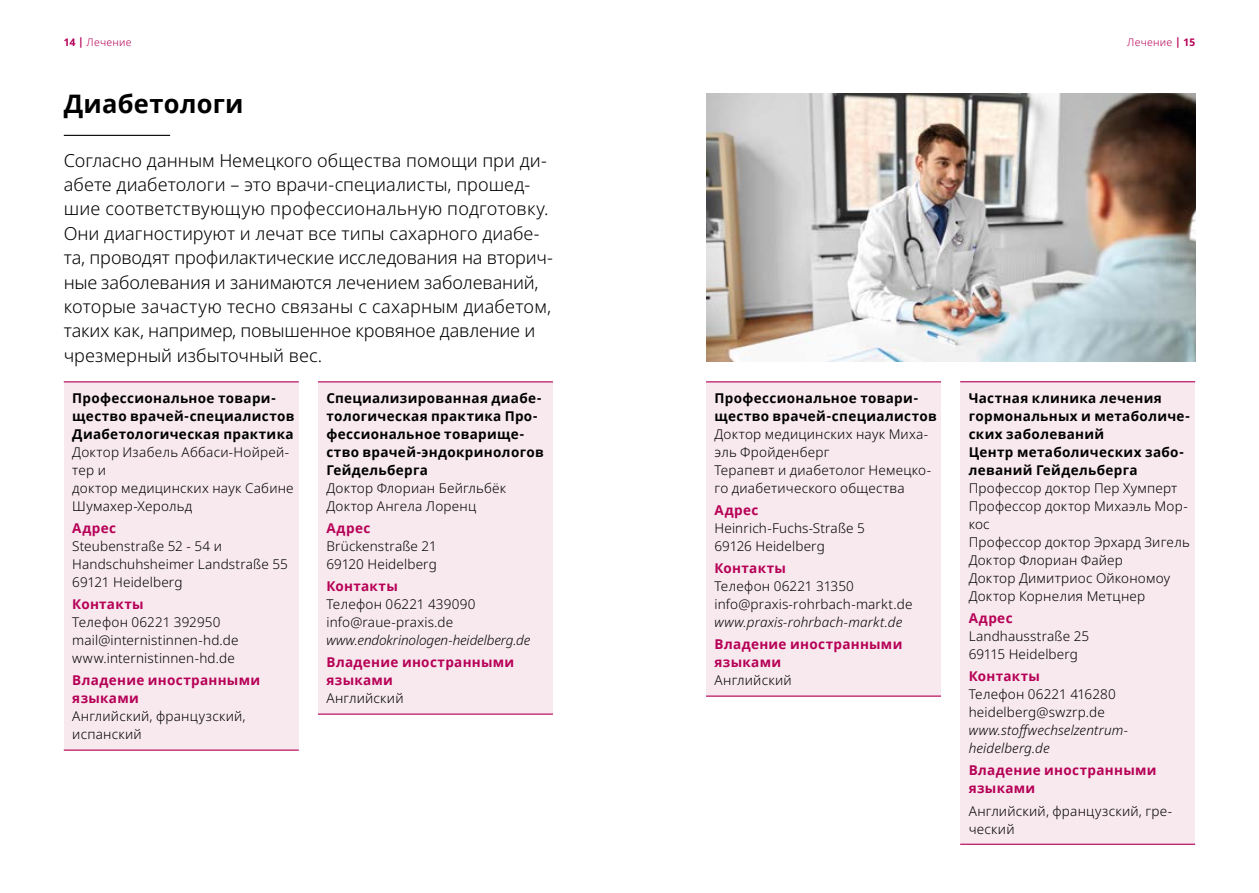
<style>
.page{position:relative;width:1259px;height:893px;background:#fff}
.page>*{position:absolute;margin:0;border:0;box-sizing:border-box;transform-origin:0 0}
.Headline_24pt_Bold_s{font:700 25.5px "Noto Sans";letter-spacing:.01em;color:#000}
.Kapitelstarter_Einle{font:300 18px/24.3px "Noto Sans";color:#000}
.Fließtext_9pt_Frutig{font:300 13.5px/18px "Noto Sans";letter-spacing:.015em;color:#000}
.Fließtext_9pt_Frutig-2{font:700 13.5px/18px "Noto Sans";letter-spacing:.025em;color:#000}
.Fließtext_9pt_Frutig-3{font:700 13.5px/18px "Noto Sans";letter-spacing:.025em;color:#b60056}
.Fließtext_9pt_Frutig-4{font:italic 300 13.5px "Noto Sans";letter-spacing:.005em;color:#000}
.t1{font:300 10.5px "Noto Sans";letter-spacing:.025em;color:#b60056}
.s1{font-weight:700}
</style>
<div class="page">
<hr style="left:64px;top:135px;width:106px;height:1px;background:#000">
<div style="left:64px;top:381px;width:235px;height:370px;background:#f8e9ee"></div>
<hr style="left:64px;top:381px;width:235px;height:1px;background:#b60056">
<hr style="left:64px;top:749px;width:235px;height:2px;background:#b60056">
<div style="left:318px;top:381px;width:235px;height:334px;background:#f8e9ee"></div>
<hr style="left:318px;top:381px;width:235px;height:1px;background:#b60056">
<hr style="left:318px;top:713px;width:235px;height:2px;background:#b60056">
<div style="left:706px;top:381px;width:235px;height:316px;background:#f8e9ee"></div>
<hr style="left:706px;top:381px;width:235px;height:1px;background:#b60056">
<hr style="left:706px;top:695px;width:235px;height:2px;background:#b60056">
<div style="left:960px;top:381px;width:235px;height:464px;background:#f8e9ee"></div>
<hr style="left:960px;top:381px;width:235px;height:1px;background:#b60056">
<hr style="left:960px;top:844px;width:235px;height:1px;background:#b60056">
<img style="left:706px;top:94px;width:489px;height:268px">
<p class="t1" style="left:64px;top:35px;width:69px"><span class="s1">14 |</span> Лечение</p>
<h2 class="Headline_24pt_Bold_s" style="left:64px;top:86px;width:181px">Диабетологи</h2>
<p class="Kapitelstarter_Einle" style="left:64px;top:148px;width:490px">Согласно данным Немецкого общества помощи при ди&shy;абете диабетологи – это врачи-специалисты, прошед&shy;шие соответствующую профессиональную подготовку.<br>Они диагностируют и лечат все типы сахарного диабе&shy;та, проводят профилактические исследования на вторич&shy;ные заболевания и занимаются лечением заболеваний, которые зачастую тесно связаны с сахарным диабетом, таких как, например, повышенное кровяное давление и чрезмерный избыточный вес.</p>
<p class="Fließtext_9pt_Frutig-2" style="left:72px;top:389px;width:224px">Профессиональное товари&shy;щество врачей-специалистов<br>Диабетологическая практика</p>
<p class="Fließtext_9pt_Frutig" style="left:72px;top:443px;width:218px">Доктор Изабель Аббаси-Нойрей&shy;тер и</p>
<p class="Fließtext_9pt_Frutig" style="left:72px;top:479px;width:223px">доктор медицинских наук Сабине<br>Шумахер-Херольд</p>
<p class="Fließtext_9pt_Frutig-3" style="left:72px;top:519px;width:45px">Адрес</p>
<p class="Fließtext_9pt_Frutig" style="left:72px;top:537px;width:151px">Steubenstraße 52 - 54 и</p>
<p class="Fließtext_9pt_Frutig" style="left:72px;top:555px;width:217px">Handschuhsheimer Landstraße 55</p>
<p class="Fließtext_9pt_Frutig" style="left:72px;top:573px;width:112px">69121 Heidelberg</p>
<p class="Fließtext_9pt_Frutig-3" style="left:72px;top:596px;width:73px">Контакты</p>
<p class="Fließtext_9pt_Frutig" style="left:72px;top:614px;width:150px">Телефон 06221 392950</p>
<p class="Fließtext_9pt_Frutig" style="left:72px;top:632px;width:168px">mail@internistinnen-hd.de</p>
<p class="Fließtext_9pt_Frutig" style="left:72px;top:650px;width:164px">www.internistinnen-hd.de</p>
<p class="Fließtext_9pt_Frutig-3" style="left:72px;top:672px;width:189px">Владение иностранными языками</p>
<p class="Fließtext_9pt_Frutig" style="left:72px;top:708px;width:175px">Английский, французский, испанский</p>
<p class="Fließtext_9pt_Frutig-2" style="left:326px;top:389px;width:219px">Специализированная диабе&shy;тологическая практика Про&shy;фессиональное товарище&shy;ство врачей-эндокринологов<br>Гейдельберга</p>
<p class="Fließtext_9pt_Frutig" style="left:326px;top:479px;width:181px">Доктор Флориан Бейгльбёк</p>
<p class="Fließtext_9pt_Frutig" style="left:326px;top:497px;width:151px">Доктор Ангела Лоренц</p>
<p class="Fließtext_9pt_Frutig-3" style="left:326px;top:519px;width:45px">Адрес</p>
<p class="Fließtext_9pt_Frutig" style="left:326px;top:537px;width:112px">Brückenstraße 21</p>
<p class="Fließtext_9pt_Frutig" style="left:326px;top:555px;width:112px">69120 Heidelberg</p>
<p class="Fließtext_9pt_Frutig-3" style="left:326px;top:578px;width:73px">Контакты</p>
<p class="Fließtext_9pt_Frutig" style="left:326px;top:596px;width:151px">Телефон 06221 439090</p>
<p class="Fließtext_9pt_Frutig" style="left:326px;top:614px;width:128px">info@raue-praxis.de</p>
<p class="Fließtext_9pt_Frutig-4" style="left:326px;top:631px;width:206px">www.endokrinologen-heidelberg.de</p>
<p class="Fließtext_9pt_Frutig-3" style="left:326px;top:654px;width:189px">Владение иностранными языками</p>
<p class="Fließtext_9pt_Frutig" style="left:326px;top:690px;width:79px">Английский</p>
<p class="t1" style="left:1127px;top:35px;width:69px">Лечение <span class="s1">| 15</span></p>
<p class="Fließtext_9pt_Frutig-2" style="left:714px;top:389px;width:224px">Профессиональное товари&shy;щество врачей-специалистов</p>
<p class="Fließtext_9pt_Frutig" style="left:714px;top:425px;width:215px">Доктор медицинских наук Миха&shy;эль Фройденберг</p>
<p class="Fließtext_9pt_Frutig" style="left:714px;top:461px;width:218px">Терапевт и диабетолог Немецко&shy;го диабетического общества</p>
<p class="Fließtext_9pt_Frutig-3" style="left:714px;top:501px;width:45px">Адрес</p>
<p class="Fließtext_9pt_Frutig" style="left:714px;top:519px;width:152px">Heinrich-Fuchs-Straße 5</p>
<p class="Fließtext_9pt_Frutig" style="left:714px;top:537px;width:112px">69126 Heidelberg</p>
<p class="Fließtext_9pt_Frutig-3" style="left:714px;top:560px;width:73px">Контакты</p>
<p class="Fließtext_9pt_Frutig" style="left:714px;top:578px;width:141px">Телефон 06221 31350</p>
<p class="Fließtext_9pt_Frutig" style="left:714px;top:596px;width:199px">info@praxis-rohrbach-markt.de</p>
<p class="Fließtext_9pt_Frutig-4" style="left:714px;top:613px;width:189px">www.praxis-rohrbach-markt.de</p>
<p class="Fließtext_9pt_Frutig-3" style="left:714px;top:636px;width:189px">Владение иностранными языками</p>
<p class="Fließtext_9pt_Frutig" style="left:714px;top:672px;width:79px">Английский</p>
<p class="Fließtext_9pt_Frutig-2" style="left:968px;top:389px;width:223px">Частная клиника лечения гормональных и метаболиче&shy;ских заболеваний</p>
<p class="Fließtext_9pt_Frutig-2" style="left:968px;top:443px;width:217px">Центр метаболических забо&shy;леваний Гейдельберга</p>
<p class="Fließtext_9pt_Frutig" style="left:968px;top:479px;width:210px">Профессор доктор Пер Хумперт</p>
<p class="Fließtext_9pt_Frutig" style="left:968px;top:497px;width:220px">Профессор доктор Михаэль Мор&shy;кос</p>
<p class="Fließtext_9pt_Frutig" style="left:968px;top:533px;width:223px">Профессор доктор Эрхард Зигель</p>
<p class="Fließtext_9pt_Frutig" style="left:968px;top:551px;width:156px">Доктор Флориан Файер</p>
<p class="Fließtext_9pt_Frutig" style="left:968px;top:569px;width:203px">Доктор Димитриос Ойкономоу</p>
<p class="Fließtext_9pt_Frutig" style="left:968px;top:587px;width:178px">Доктор Корнелия Метцнер</p>
<p class="Fließtext_9pt_Frutig-3" style="left:968px;top:609px;width:45px">Адрес</p>
<p class="Fließtext_9pt_Frutig" style="left:968px;top:627px;width:122px">Landhausstraße 25</p>
<p class="Fließtext_9pt_Frutig" style="left:968px;top:645px;width:111px">69115 Heidelberg</p>
<p class="Fließtext_9pt_Frutig-3" style="left:968px;top:667px;width:73px">Контакты</p>
<p class="Fließtext_9pt_Frutig" style="left:968px;top:685px;width:149px">Телефон 06221 416280</p>
<p class="Fließtext_9pt_Frutig" style="left:968px;top:703px;width:138px">heidelberg@swzrp.de</p>
<p class="Fließtext_9pt_Frutig-4" style="left:968px;top:721px;width:161px">www.stoffwechselzentrum-</p>
<p class="Fließtext_9pt_Frutig-4" style="left:968px;top:739px;width:83px">heidelberg.de</p>
<p class="Fließtext_9pt_Frutig-3" style="left:968px;top:762px;width:189px">Владение иностранными языками</p>
<p class="Fließtext_9pt_Frutig" style="left:968px;top:802px;width:205px">Английский, французский, гре&shy;ческий</p>
</div>
